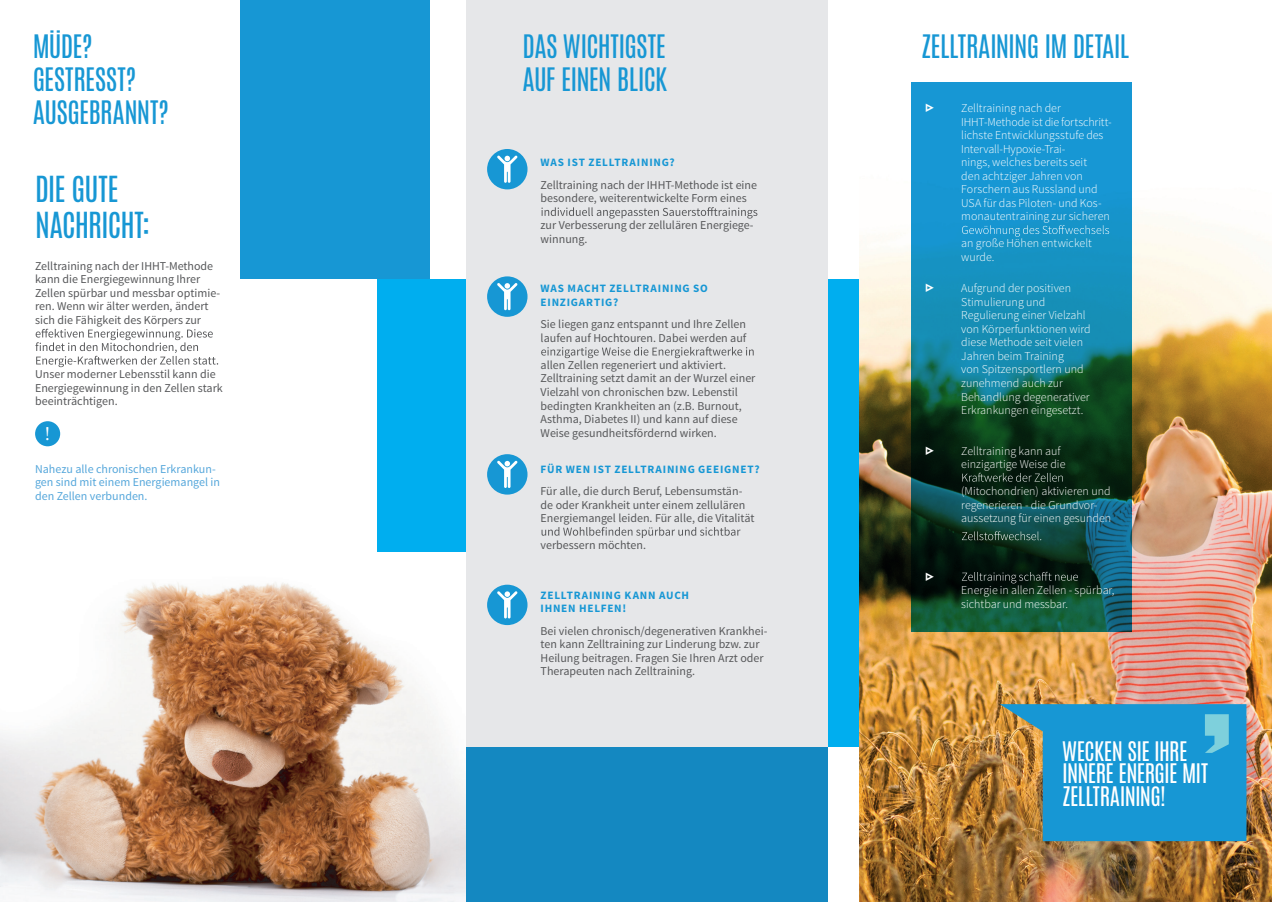
<style>
.page{position:relative;width:1272px;height:902px;background:#fff}
.page>*{position:absolute;margin:0;border:0;box-sizing:border-box;transform-origin:0 0}
.t1{font:30px/36px "Antonio";letter-spacing:-.03em;color:#1797d4}
.t2{font:27px/33px "Antonio";letter-spacing:-.025em;color:#1797d4}
.t3{font:22.5px/22.5px "Antonio";letter-spacing:-.025em;color:#fff}
.t4{font:19.5px "Minion Pro";color:#fff}
.t5{font:700 15px "Source Sans Pro";color:#fff}
.t6{font:12px/13.5px "Source Sans Pro";color:#57585a}
.t7{font:300 12px/13.5px "Source Sans Pro";color:#fff}
.t8{font:12px/13.5px "Source Sans Pro";color:#55a7db}
.t9{font:700 11.25px/13.5px "Source Sans Pro";letter-spacing:.065em;color:#1797d4}
</style>
<div class="page">
<div style="left:377px;top:279px;width:564px;height:467px;background:#00aeef"></div>
<img style="left:0;top:552px;width:466px;height:349px">
<div style="left:22px;top:153px;width:189px;height:425px;background:#fff"></div>
<svg style="left:35px;top:329px;width:183px;height:38px"></svg>
<div style="left:240px;top:0;width:189px;height:279px;background:#1797d4"></div>
<div style="left:466px;top:0;width:361px;height:901px;background:#e6e7e9"></div>
<svg style="left:541px;top:207px;width:216px;height:11px"></svg>
<svg style="left:541px;top:347px;width:212px;height:11px"></svg>
<svg style="left:541px;top:527px;width:199px;height:11px"></svg>
<div style="left:466px;top:746px;width:361px;height:155px;background:#1488c1"></div>
<img style="left:859px;top:158px;width:412px;height:743px">
<svg style="left:911px;top:82px;width:220px;height:549px;background:#116b7f"></svg>
<svg style="left:961px;top:225px;width:148px;height:12px;background:#31a0d0"></svg>
<svg style="left:962px;top:472px;width:100px;height:9px"></svg>
<svg style="left:961px;top:531px;width:80px;height:9px"></svg>
<svg style="left:961px;top:571px;width:116px;height:12px"></svg>
<svg style="left:999px;top:704px;width:247px;height:137px;background:#3395bc"></svg>
<div style="left:35px;top:421px;width:25px;height:25px;background:#1797d4;border-radius:50%"></div>
<div style="left:487px;top:276px;width:40px;height:41px;background:#1797d4;border-radius:50%"></div>
<svg style="left:497px;top:283px;width:20px;height:27px"></svg>
<div style="left:487px;top:149px;width:40px;height:40px;background:#1797d4;border-radius:50%"></div>
<svg style="left:497px;top:155px;width:20px;height:28px"></svg>
<div style="left:487px;top:454px;width:40px;height:40px;background:#1797d4;border-radius:50%"></div>
<svg style="left:497px;top:460px;width:20px;height:28px"></svg>
<div style="left:487px;top:584px;width:40px;height:41px;background:#1797d4;border-radius:50%"></div>
<svg style="left:497px;top:591px;width:20px;height:27px"></svg>
<h2 class="t2" style="left:33px;top:30px;width:137px">MÜDE?<br>GESTRESST?<br>AUSGEBRANNT?</h2>
<h1 class="t1" style="left:35px;top:172px;width:117px">DIE GUTE<br>NACHRICHT:</h1>
<p class="t6" style="left:35px;top:259px;width:187px">Zelltraining nach der IHHT-Methode kann die Energiegewinnung Ihrer Zellen spürbar und messbar optimie&shy;ren. Wenn wir älter werden, ändert sich die Fähigkeit des Körpers zur</p>
<p class="t6" style="left:35px;top:367px;width:189px">Unser moderner Lebensstil kann die<br>Energiegewinnung in den Zellen stark beeinträchtigen.</p>
<h3 class="t4" style="left:45px;top:420px;width:7px">!</h3>
<p class="t8" style="left:35px;top:462px;width:186px">Nahezu alle chronischen Erkrankun&shy;gen sind mit einem Energiemangel in den Zellen verbunden.</p>
<h2 class="t2" style="left:522px;top:30px;width:146px">DAS WICHTIGSTE<br>AUF EINEN BLICK</h2>
<p class="t9" style="left:540px;top:156px;width:136px">WAS IST ZELLTRAINING?</p>
<p class="t6" style="left:540px;top:178px;width:218px">Zelltraining nach der IHHT-Methode ist eine besondere, weiterentwickelte Form eines</p>
<p class="t6" style="left:540px;top:219px;width:214px">zur Verbesserung der zellulären Energiege&shy;winnung.</p>
<p class="t9" style="left:540px;top:282px;width:169px">WAS MACHT ZELLTRAINING SO<br>EINZIGARTIG?</p>
<p class="t6" style="left:540px;top:318px;width:207px">Sie liegen ganz entspannt und Ihre Zellen laufen auf Hochtouren. Dabei werden auf</p>
<p class="t6" style="left:540px;top:358px;width:216px">allen Zellen regeneriert und aktiviert.<br>Zelltraining setzt damit an der Wurzel einer Vielzahl von chronischen bzw. Lebenstil bedingten Krankheiten an (z.B. Burnout, Asthma, Diabetes II) und kann auf diese Weise gesundheitsfördernd wirken.</p>
<p class="t9" style="left:540px;top:462px;width:220px">FÜR WEN IST ZELLTRAINING GEEIGNET?</p>
<p class="t6" style="left:540px;top:484px;width:215px">Für alle, die durch Beruf, Lebensumstän&shy;de oder Krankheit unter einem zellulären<br>Energiemangel leiden. Für alle, die Vitalität</p>
<p class="t6" style="left:540px;top:538px;width:107px">verbessern möchten.</p>
<p class="t9" style="left:540px;top:588px;width:150px">ZELLTRAINING KANN AUCH<br>IHNEN HELFEN!</p>
<p class="t6" style="left:540px;top:624px;width:228px">Bei vielen chronisch/degenerativen Krankhei&shy;ten kann Zelltraining zur Linderung bzw. zur Heilung beitragen. Fragen Sie Ihren Arzt oder Therapeuten nach Zelltraining.</p>
<h2 class="t2" style="left:921px;top:30px;width:210px">ZELLTRAINING IM DETAIL</h2>
<p class="t5" style="left:925px;top:98px;width:10px">▷</p>
<p class="t7" style="left:961px;top:102px;width:152px">Zelltraining nach der<br>IHHT-Methode ist die fortschritt&shy;lichste Entwicklungsstufe des<br>Intervall-Hypoxie-Trai-<br>nings, welches bereits seit<br>den achtziger Jahren von<br>Forschern aus Russland und<br>USA für das Piloten- und Kos&shy;monautentraining zur sicheren</p>
<p class="t7" style="left:961px;top:237px;width:132px">an große Höhen entwickelt wurde.</p>
<p class="t5" style="left:925px;top:278px;width:10px">▷</p>
<p class="t7" style="left:961px;top:282px;width:131px">Aufgrund der positiven<br>Stimulierung und<br>Regulierung einer Vielzahl von Körperfunktionen wird diese Methode seit vielen<br>Jahren beim Training<br>von Spitzensportlern und zunehmend auch zur<br>Behandlung degenerativer<br>Erkrankungen eingesetzt.</p>
<p class="t5" style="left:925px;top:440px;width:10px">▷</p>
<p class="t7" style="left:961px;top:444px;width:106px">Zelltraining kann auf einzigartige Weise die</p>
<p class="t7" style="left:961px;top:484px;width:151px">(Mitochondrien) aktivieren und regenerieren - die Grundvor&shy;aussetzung für einen gesunden</p>
<p class="t5" style="left:925px;top:566px;width:10px">▷</p>
<p class="t7" style="left:961px;top:583px;width:155px">Energie in allen Zellen - spürbar, sichtbar und messbar.</p>
<h3 class="t3" style="left:1062px;top:740px;width:147px">WECKEN SIE IHRE<br>INNERE ENERGIE MIT<br>ZELLTRAINING!</h3>
</div>
